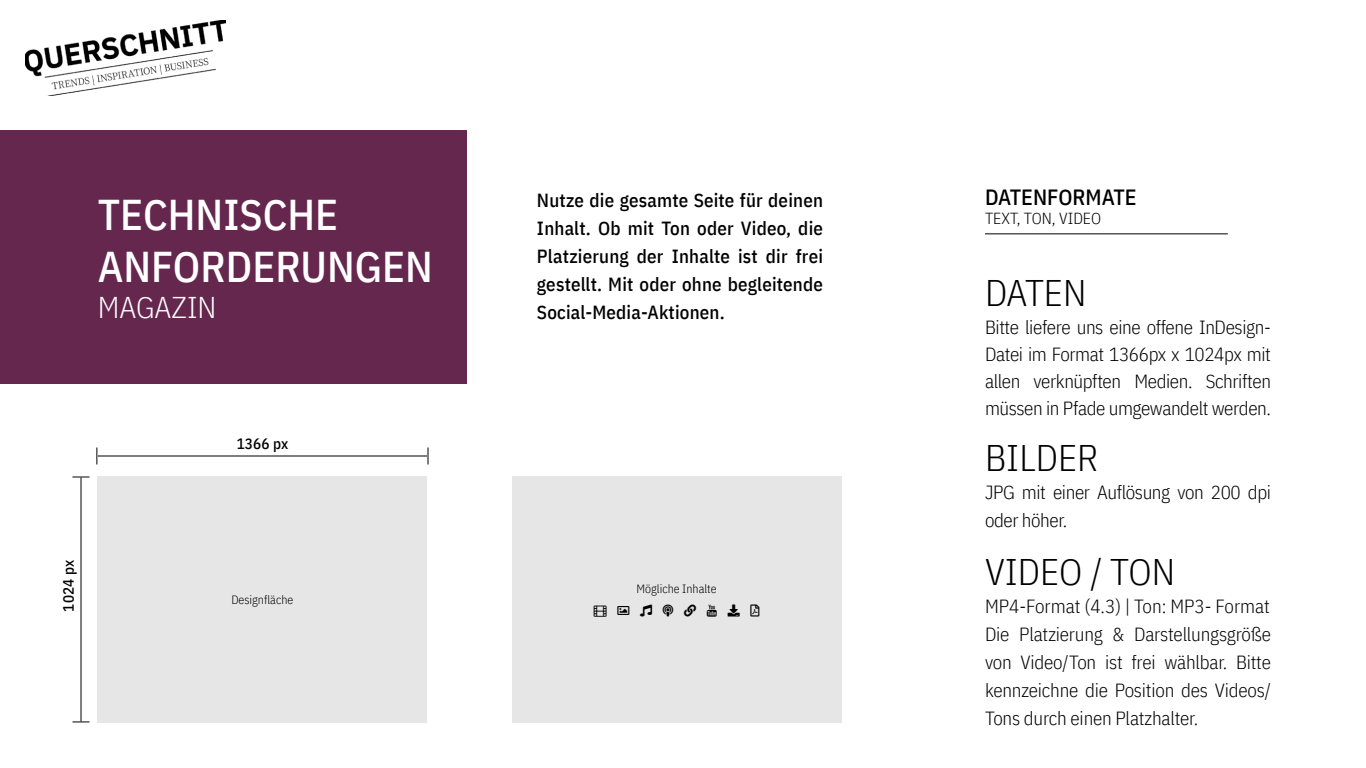
<style>
.page{position:relative;width:1366px;height:768px;background:#fff}
.page>*{position:absolute;margin:0;border:0;box-sizing:border-box;transform-origin:0 0}
.t1{font:500 43px/51.6px "IBM Plex Sans Cond";color:#fff}
.t2{font:300 37px "IBM Plex Sans Cond";color:#000}
.t3{font:300 30px "IBM Plex Sans Cond";color:#fff}
.t4{font:500 22px "IBM Plex Sans Cond";color:#000}
.t5{font:300 19px/28px "IBM Plex Sans Cond";letter-spacing:-.02em;color:#000;text-align:justify}
.t6{font:500 19px/28px "IBM Plex Sans Cond";letter-spacing:.01em;color:#000;text-align:justify}
.t7{font:300 16px "IBM Plex Sans Cond";color:#000}
.t8{font:500 15px "IBM Plex Sans Cond";letter-spacing:.01em;color:#000}
.t9{font:300 12px "IBM Plex Sans Cond";color:#000}
</style>
<div class="page">
<div style="left:0;top:130px;width:467px;height:254px;background:#65274e"></div>
<img style="left:25px;top:20px;width:200px;height:76px">
<hr style="left:985px;top:234px;width:243px;height:1px;background:#000">
<div style="left:98px;top:476px;width:329px;height:247px;background:#e6e6e6"></div>
<hr style="left:98px;top:456px;width:329px;height:1px;background:#000">
<svg style="left:96px;top:448px;width:1px;height:16px"></svg>
<svg style="left:428px;top:448px;width:1px;height:16px"></svg>
<hr style="left:81px;top:477px;width:1px;height:244px;background:#000">
<svg style="left:73px;top:721px;width:17px;height:1px"></svg>
<svg style="left:73px;top:476px;width:17px;height:2px"></svg>
<div style="left:512px;top:476px;width:329px;height:247px;background:#e6e6e6"></div>
<h1 class="t1" style="left:98px;top:185px;width:337px">TECHNISCHE<br>ANFORDERUNGEN</h1>
<h3 class="t3" style="left:98px;top:284px;width:120px">MAGAZIN</h3>
<p class="t8" style="left:57px;top:612px;width:53px;rotate:-90deg">1024 px</p>
<p class="t8" style="left:237px;top:432px;width:53px">1366 px</p>
<p class="t9" style="left:231px;top:591px;width:64px">Designfläche</p>
<p class="t6" style="left:537px;top:185px;width:288px">Nutze die gesamte Seite für deinen Inhalt. Ob mit Ton oder Video, die Platzierung der Inhalte ist dir frei gestellt. Mit oder ohne begleitende Social-Media-Aktionen.</p>
<p class="t9" style="left:637px;top:580px;width:82px">Mögliche Inhalte</p>
<p class="t4" style="left:985px;top:180px;width:153px">DATENFORMATE</p>
<p class="t7" style="left:985px;top:206px;width:118px">TEXT, TON, VIDEO</p>
<h2 class="t2" style="left:985px;top:265px;width:103px">DATEN</h2>
<p class="t5" style="left:985px;top:313px;width:288px;line-height:27px">Bitte liefere uns eine offene InDesign-Datei im Format 1366px x 1024px mit allen verknüpften Medien. Schriften müssen in Pfade umgewandelt werden.</p>
<h2 class="t2" style="left:985px;top:430px;width:115px">BILDER</h2>
<p class="t5" style="left:985px;top:477px;width:288px">JPG mit einer Auflösung von 200 dpi oder höher.</p>
<h2 class="t2" style="left:985px;top:544px;width:192px">VIDEO / TON</h2>
<p class="t5" style="left:985px;top:591px;width:288px">MP4-Format (4.3) | Ton: MP3- Format Die Platzierung &amp; Darstellungsgröße von Video/Ton ist frei wählbar. Bitte kennzeichne die Position des Videos/ Tons durch einen Platzhalter.</p>
</div>
